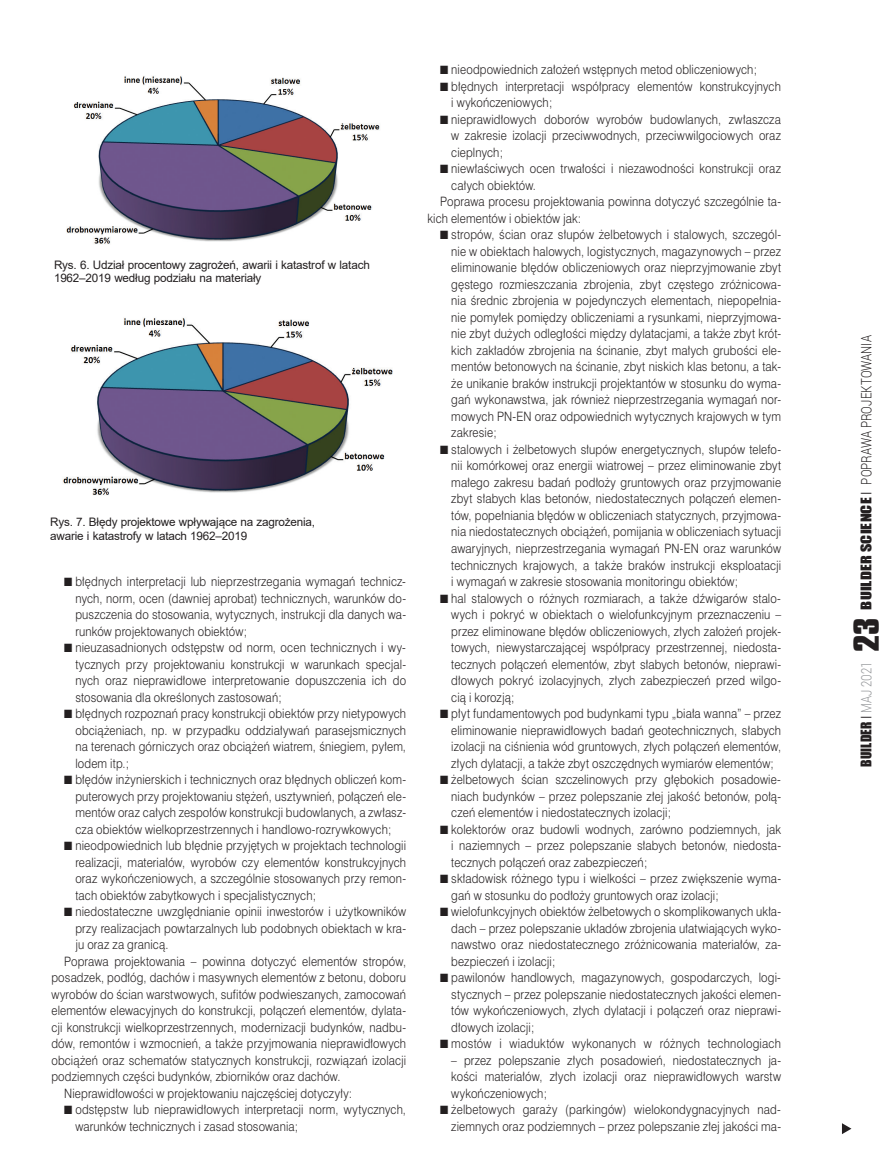
<style>
.page{position:relative;width:893px;height:1170px;background:#fff}
.page>*{position:absolute;margin:0;border:0;box-sizing:border-box;transform-origin:0 0}
.t1{font:300 14.25px "Roboto";letter-spacing:.005em;color:#231f20;scale:.8 1}
.t2{font:13.5px "Impact";letter-spacing:.01em;color:#231f20}
.tekst_swiss{font:12px/16.5px "Swis 721 Lt PL";letter-spacing:.015em;color:#231f20;text-align:justify;scale:.89 1}
.Fot_podpis{font:11.7px/13.5px "Arial";letter-spacing:-.015em;color:#231f20}
.s1{font-family:"Impact";font-weight:400;font-size:13.5px}
.s2{font-family:"Swis 721 Lt PL";font-weight:400;font-size:13.5px}
.s3{font-family:"Swis 721 Lt PL"}
.s4{font-family:"Roboto";font-weight:300;font-size:14.25px;color:#939598}
.s5{font-family:"Compacta PL";font-weight:700;font-size:30px}
</style>
<div class="page">
<svg style="left:842px;top:1123px;width:9px;height:11px"></svg>
<img style="left:66px;top:76px;width:314px;height:168px">
<img style="left:63px;top:318px;width:330px;height:177px">
<p class="Fot_podpis" style="left:54px;top:258px;width:317px">Rys. 6. Udział procentowy zagrożeń, awarii i katastrof w latach<br>1962–2019 według podziału na materiały</p>
<p class="Fot_podpis" style="left:50px;top:515px;width:267px">Rys. 7. Błędy projektowe wpływające na zagrożenia, awarie i katastrofy w latach 1962–2019</p>
<p class="tekst_swiss" style="left:75px;top:573px;width:373px;text-indent:-11px">■ błędnych interpretacji lub nieprzestrzegania wymagań technicz&shy;nych, norm, ocen (dawniej aprobat) technicznych, warunków do&shy;puszczenia do stosowania, wytycznych, instrukcji dla danych wa&shy;runków projektowanych obiektów;</p>
<p class="tekst_swiss" style="left:75px;top:639px;width:373px;text-indent:-11px">■ nieuzasadnionych odstępstw od norm, ocen technicznych i wy&shy;tycznych przy projektowaniu konstrukcji w warunkach specjal&shy;nych oraz nieprawidłowe interpretowanie dopuszczenia ich do stosowania dla określonych zastosowań;</p>
<p class="tekst_swiss" style="left:75px;top:705px;width:373px;text-indent:-11px">■ błędnych rozpoznań pracy konstrukcji obiektów przy nietypowych obciążeniach, np. w przypadku oddziaływań parasejsmicznych na terenach górniczych oraz obciążeń wiatrem, śniegiem, pyłem, lodem itp.;</p>
<p class="tekst_swiss" style="left:75px;top:771px;width:373px;text-indent:-11px">■ błędów inżynierskich i technicznych oraz błędnych obliczeń kom&shy;puterowych przy projektowaniu stężeń, usztywnień, połączeń ele&shy;mentów oraz całych zespołów konstrukcji budowlanych, a zwłasz&shy;cza obiektów wielkoprzestrzennych i handlowo-rozrywkowych;</p>
<p class="tekst_swiss" style="left:75px;top:837px;width:373px;text-indent:-11px">■ nieodpowiednich lub błędnie przyjętych w projektach technologii realizacji, materiałów, wyrobów czy elementów konstrukcyjnych oraz wykończeniowych, a szczególnie stosowanych przy remon&shy;tach obiektów zabytkowych i specjalistycznych;</p>
<p class="tekst_swiss" style="left:75px;top:903px;width:373px;text-indent:-11px">■ niedostateczne uwzględnianie opinii inwestorów i użytkowników przy realizacjach powtarzalnych lub podobnych obiektach w kra&shy;ju oraz za granicą.</p>
<p class="tekst_swiss" style="left:51px;top:952px;width:400px;text-indent:13px">Poprawa projektowania – powinna dotyczyć elementów stropów, posadzek, podłóg, dachów i masywnych elementów z betonu, doboru wyrobów do ścian warstwowych, sufitów podwieszanych, zamocowań elementów elewacyjnych do konstrukcji, połączeń elementów, dylata&shy;cji konstrukcji wielkoprzestrzennych, modernizacji budynków, nadbu&shy;dów, remontów i wzmocnień, a także przyjmowania nieprawidłowych obciążeń oraz schematów statycznych konstrukcji, rozwiązań izolacji podziemnych części budynków, zbiorników oraz dachów.</p>
<p class="tekst_swiss" style="left:64px;top:1084px;width:325px">Nieprawidłowości w projektowaniu najczęściej dotyczyły:</p>
<p class="tekst_swiss" style="left:75px;top:1101px;width:373px;text-indent:-11px">■ odstępstw lub nieprawidłowych interpretacji norm, wytycznych, warunków technicznych i zasad stosowania;</p>
<p class="tekst_swiss" style="left:440px;top:61px;width:358px">■ nieodpowiednich założeń wstępnych metod obliczeniowych;</p>
<p class="tekst_swiss" style="left:451px;top:78px;width:372px;text-indent:-11px">■ błędnych interpretacji współpracy elementów konstrukcyjnych i wykończeniowych;</p>
<p class="tekst_swiss" style="left:451px;top:111px;width:372px;text-indent:-11px">■ nieprawidłowych doborów wyrobów budowlanych, zwłaszcza w zakresie izolacji przeciwwodnych, przeciwwilgociowych oraz cieplnych;</p>
<p class="tekst_swiss" style="left:451px;top:160px;width:372px;text-indent:-11px">■ niewłaściwych ocen trwałości i niezawodności konstrukcji oraz całych obiektów.</p>
<p class="tekst_swiss" style="left:427px;top:193px;width:399px;text-indent:13px">Poprawa procesu projektowania powinna dotyczyć szczególnie ta&shy;kich elementów i obiektów jak:</p>
<p class="tekst_swiss" style="left:451px;top:226px;width:372px;text-indent:-11px">■ stropów, ścian oraz słupów żelbetowych i stalowych, szczegól&shy;nie w obiektach halowych, logistycznych, magazynowych – przez eliminowanie błędów obliczeniowych oraz nieprzyjmowanie zbyt gęstego rozmieszczania zbrojenia, zbyt częstego zróżnicowa&shy;nia średnic zbrojenia w pojedynczych elementach, niepopełnia&shy;nie pomyłek pomiędzy obliczeniami a rysunkami, nieprzyjmowa&shy;nie zbyt dużych odległości między dylatacjami, a także zbyt krót&shy;kich zakładów zbrojenia na ścinanie, zbyt małych grubości ele&shy;mentów betonowych na ścinanie, zbyt niskich klas betonu, a tak&shy;że unikanie braków instrukcji projektantów w stosunku do wyma&shy;gań wykonawstwa, jak również nieprzestrzegania wymagań nor&shy;mowych PN-EN oraz odpowiednich wytycznych krajowych w tym zakresie;</p>
<p class="tekst_swiss" style="left:451px;top:441px;width:372px;text-indent:-11px">■ stalowych i żelbetowych słupów energetycznych, słupów telefo&shy;nii komórkowej oraz energii wiatrowej – przez eliminowanie zbyt małego zakresu badań podłoży gruntowych oraz przyjmowanie zbyt słabych klas betonów, niedostatecznych połączeń elemen&shy;tów, popełniania błędów w obliczeniach statycznych, przyjmowa&shy;nia niedostatecznych obciążeń, pomijania w obliczeniach sytuacji awaryjnych, nieprzestrzegania wymagań PN-EN oraz warunków technicznych krajowych, a także braków instrukcji eksploatacji i wymagań w zakresie stosowania monitoringu obiektów;</p>
<p class="tekst_swiss" style="left:451px;top:589px;width:372px;text-indent:-11px">■ hal stalowych o różnych rozmiarach, a także dźwigarów stalo&shy;wych i pokryć w obiektach o wielofunkcyjnym przeznaczeniu – przez eliminowane błędów obliczeniowych, złych założeń projek&shy;towych, niewystarczającej współpracy przestrzennej, niedosta&shy;tecznych połączeń elementów, zbyt słabych betonów, nieprawi&shy;dłowych pokryć izolacyjnych, złych zabezpieczeń przed wilgo&shy;cią i korozją;</p>
<p class="tekst_swiss" style="left:451px;top:705px;width:372px;text-indent:-11px">■ płyt fundamentowych pod budynkami typu „biała wanna” – przez eliminowanie nieprawidłowych badań geotechnicznych, słabych izolacji na ciśnienia wód gruntowych, złych połączeń elementów, złych dylatacji, a także zbyt oszczędnych wymiarów elementów;</p>
<p class="tekst_swiss" style="left:451px;top:771px;width:372px;text-indent:-11px">■ żelbetowych ścian szczelinowych przy głębokich posadowie&shy;niach budynków – przez polepszanie złej jakość betonów, połą&shy;czeń elementów i niedostatecznych izolacji;</p>
<p class="tekst_swiss" style="left:451px;top:820px;width:372px;text-indent:-11px">■ kolektorów oraz budowli wodnych, zarówno podziemnych, jak i naziemnych – przez polepszanie słabych betonów, niedosta&shy;tecznych połączeń oraz zabezpieczeń;</p>
<p class="tekst_swiss" style="left:451px;top:870px;width:372px;text-indent:-11px">■ składowisk różnego typu i wielkości – przez zwiększenie wyma&shy;gań w stosunku do podłoży gruntowych oraz izolacji;</p>
<p class="tekst_swiss" style="left:451px;top:903px;width:372px;text-indent:-11px">■ wielofunkcyjnych obiektów żelbetowych o skomplikowanych ukła&shy;dach – przez polepszanie układów zbrojenia ułatwiających wyko&shy;nawstwo oraz niedostatecznego zróżnicowania materiałów, za&shy;bezpieczeń i izolacji;</p>
<p class="tekst_swiss" style="left:451px;top:969px;width:372px;text-indent:-11px">■ pawilonów handlowych, magazynowych, gospodarczych, logi&shy;stycznych – przez polepszanie niedostatecznych jakości elemen&shy;tów wykończeniowych, złych dylatacji i połączeń oraz nieprawi&shy;dłowych izolacji;</p>
<p class="tekst_swiss" style="left:440px;top:1035px;width:385px">■ mostów i wiaduktów wykonanych w różnych technologiach</p>
<p class="tekst_swiss" style="left:451px;top:1051px;width:372px">– przez polepszanie złych posadowień, niedostatecznych ja&shy;kości materiałów, złych izolacji oraz nieprawidłowych warstw wykończeniowych;</p>
<p class="tekst_swiss" style="left:440px;top:1101px;width:385px;text-align:right">■ żelbetowych garaży (parkingów) wielokondygnacyjnych nad&shy;ziemnych oraz podziemnych – przez polepszanie złej jakości ma-</p>
<p class="t1" style="left:856px;top:609px;width:344px;rotate:-90deg"><span class="s1">BUILDER SCIENCE</span> <span class="s2">I</span> POPRAWA PROJEKTOWANIA</p>
<p class="t2" style="left:856px;top:766px;width:150px;rotate:-90deg">BUILDER <span class="s3">I</span> <span class="s4">MAJ 2021</span> <span class="s5">23</span></p>
</div>
